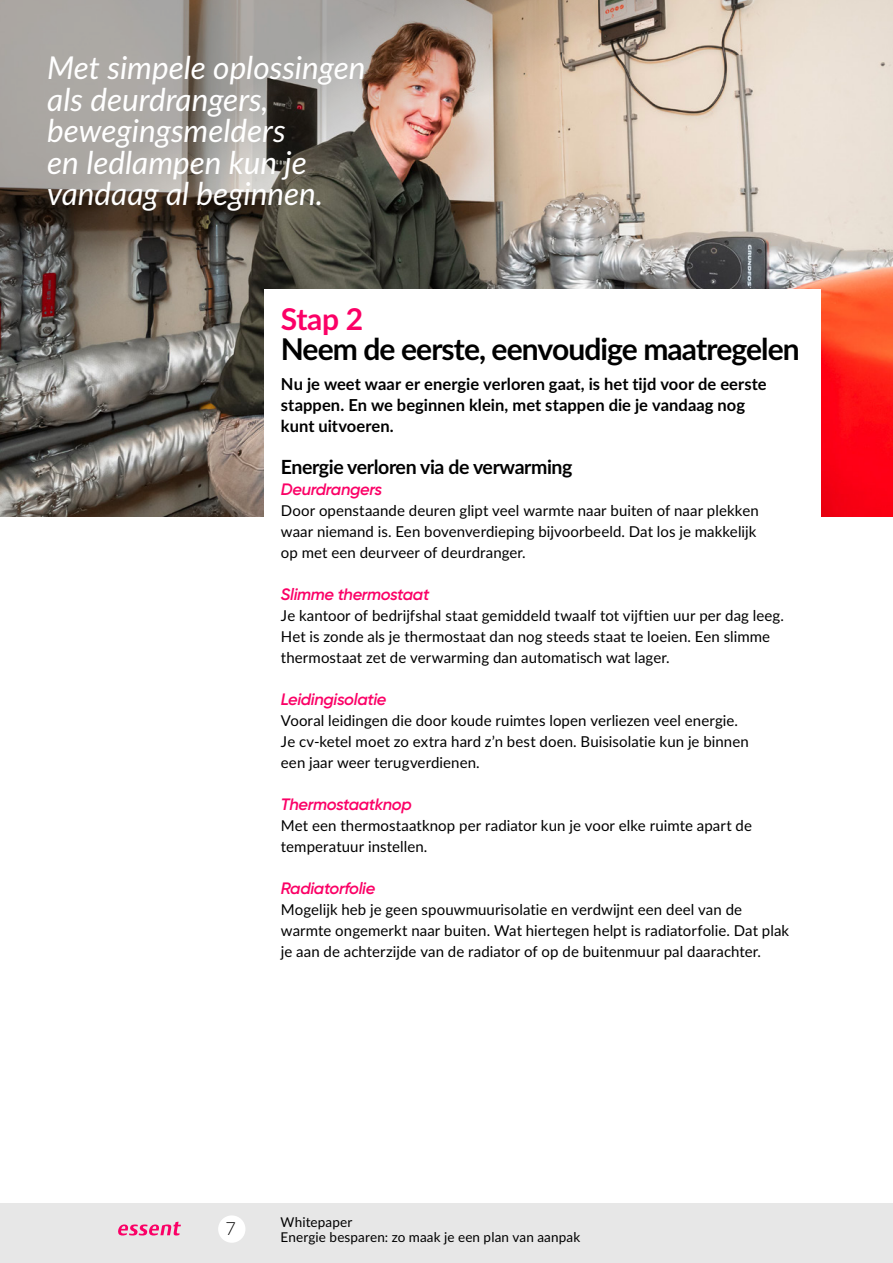
<style>
.page{position:relative;width:893px;height:1263px;background:#fff}
.page>*{position:absolute;margin:0;border:0;box-sizing:border-box;transform-origin:0 0}
.t1{font:italic 31.5px/31.5px "Lato";color:#fff}
.t2{font:700 30px "Lato";letter-spacing:-.03em;color:#000}
.t3{font:700 30px "Lato";color:#fb0066}
.t4{font:700 19.5px "Lato";letter-spacing:-.02em;color:#000}
.t5{font:300 18px "Lato";color:#000}
.t6{font:700 16.5px/21px "Lato";letter-spacing:.005em;color:#000}
.t7{font:italic 600 16.5px "Gilroy";letter-spacing:-.02em;color:#fb0066}
.t8{font:15px/21px "Lato";letter-spacing:.005em;color:#000}
.t9{font:13.5px/15px "Lato";letter-spacing:.01em;color:#000}
</style>
<div class="page">
<img style="left:0;top:362px;width:893px;height:154px">
<img style="left:0;top:0;width:893px;height:362px">
<div style="left:0;top:1204px;width:893px;height:59px;background:#e7e7e7"></div>
<div style="left:218px;top:1215px;width:27px;height:28px;background:#fff;border-radius:50%"></div>
<svg style="left:118px;top:1222px;width:63px;height:13px"></svg>
<div style="left:264px;top:289px;width:557px;height:878px;background:#fff"></div>
<h1 class="t1" style="left:47px;top:51px;width:320px">Met simpele oplossingen als deurdrangers, bewegingsmelders<br>en ledlampen kun je vandaag al beginnen.</h1>
<h2 class="t3" style="left:281px;top:297px;width:84px">Stap 2</h2>
<h2 class="t2" style="left:281px;top:327px;width:520px">Neem de eerste, eenvoudige maatregelen</h2>
<p class="t6" style="left:281px;top:373px;width:487px">Nu je weet waar er energie verloren gaat, is het tijd voor de eerste stappen. En we beginnen klein, met stappen die je vandaag nog kunt uitvoeren.</p>
<h3 class="t4" style="left:281px;top:453px;width:293px">Energie verloren via de verwarming</h3>
<p class="t7" style="left:281px;top:479px;width:103px">Deurdrangers</p>
<p class="t8" style="left:281px;top:499px;width:479px">Door openstaande deuren glipt veel warmte naar buiten of naar plekken waar niemand is. Een bovenverdieping bijvoorbeeld. Dat los je makkelijk op met een deurveer of deurdranger.</p>
<p class="t7" style="left:281px;top:584px;width:150px">Slimme thermostaat</p>
<p class="t8" style="left:281px;top:604px;width:505px">Je kantoor of bedrijfshal staat gemiddeld twaalf tot vijftien uur per dag leeg.<br>Het is zonde als je thermostaat dan nog steeds staat te loeien. Een slimme thermostaat zet de verwarming dan automatisch wat lager.</p>
<p class="t7" style="left:281px;top:689px;width:107px">Leidingisolatie</p>
<p class="t8" style="left:281px;top:709px;width:469px">Vooral leidingen die door koude ruimtes lopen verliezen veel energie.<br>Je cv-ketel moet zo extra hard z’n best doen. Buisisolatie kun je binnen een jaar weer terugverdienen.</p>
<p class="t7" style="left:281px;top:794px;width:133px">Thermostaatknop</p>
<p class="t8" style="left:281px;top:814px;width:473px">Met een thermostaatknop per radiator kun je voor elke ruimte apart de temperatuur instellen.</p>
<p class="t7" style="left:281px;top:878px;width:96px">Radiatorfolie</p>
<p class="t8" style="left:281px;top:898px;width:510px">Mogelijk heb je geen spouwmuurisolatie en verdwijnt een deel van de warmte ongemerkt naar buiten. Wat hiertegen helpt is radiatorfolie. Dat plak je aan de achterzijde van de radiator of op de buitenmuur pal daarachter.</p>
<p class="t5" style="left:225px;top:1215px;width:12px">7</p>
<p class="t9" style="left:281px;top:1214px;width:301px">Whitepaper<br>Energie besparen: zo maak je een plan van aanpak</p>
</div>
